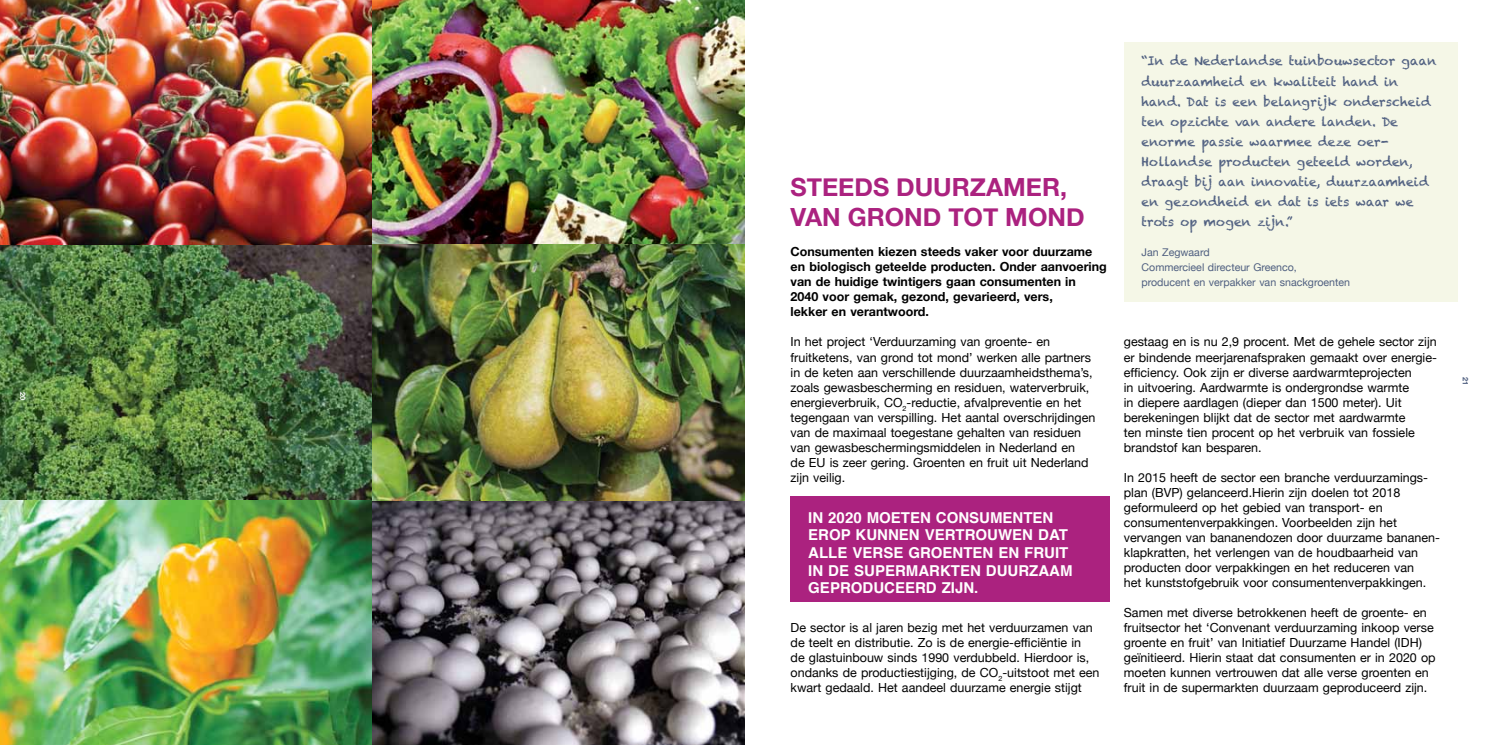
<style>
.page{position:relative;width:1489px;height:745px;background:#fff}
.page>*{position:absolute;margin:0;border:0;box-sizing:border-box;transform-origin:0 0}
.t1{font:700 25px/30px "Helvetica Neue";color:#ab227f}
.t2{font:700 15px/17.5px "Helvetica";color:#fff}
.t3{font:12.5px/15px "Helvetica Neue";color:#000}
.t4{font:12.5px/20px "Chalkduster";color:#4f5f80}
.t5{font:700 12.5px/15px "Helvetica Neue";color:#000}
.t6{font:10.62px/15px "Helvetica Neue";color:#4f5f80}
.t7{font:700 7.5px "Helvetica Neue";color:#4f5f80}
.t8{font:700 7.5px "Helvetica Neue";color:#fff}
</style>
<div class="page">
<div style="left:1123px;top:42px;width:334px;height:259px;background:#f5f7e7"></div>
<img style="left:0;top:0;width:744px;height:744px">
<div style="left:790px;top:496px;width:319px;height:105px;background:#ab227f"></div>
<p class="t8" style="left:29px;top:391px;width:10px;rotate:90deg">20</p>
<h1 class="t1" style="left:790px;top:173px;width:124px">Steeds duu</h1>
<h1 class="t1" style="left:790px;top:173px;width:292px;text-indent:161px">rzamer, van grond tot mond</h1>
<p class="t5" style="left:790px;top:244px;width:318px">Consumenten kiezen steeds vaker voor duurzame en biologisch geteelde producten. Onder aanvoering van de huidige twintigers gaan consumenten in<br>2040 voor gemak, gezond, gevarieerd, vers,<br>lekker en verantwoord.</p>
<p class="t3" style="left:790px;top:335px;width:306px">In het project ‘Verduurzaming van groente- en fruitketens, van grond tot mond’ werken alle partners in de keten aan verschillende duurzaamheidsthema’s, zoals gewasbescherming en residuen, waterverbruik, energieverbruik, CO<sub>2</sub>-reductie, afvalpreventie en het tegengaan van verspilling. Het aantal overschrijdingen van de maximaal toegestane gehalten van residuen van gewasbeschermingsmiddelen in Nederland en<br>de EU is zeer gering. Groenten en fruit uit Nederland zijn veilig.</p>
<p class="t2" style="left:808px;top:508px;width:266px">IN 2020 MOETEN CONSUMENTEN<br>EROP KUNNEN VERTROUWEN DAT<br>ALLE VERSE GROENTEN EN FRUIT<br>IN DE SUPERMARKTEN DUURZAAM<br>GEPRODUCEERD ZIJN.</p>
<p class="t3" style="left:790px;top:620px;width:310px">De sector is al jaren bezig met het verduurzamen van de teelt en distributie. Zo is de energie-efficiëntie in<br>de glastuinbouw sinds 1990 verdubbeld. Hierdoor is, ondanks de productiestijging, de CO<sub>2</sub>-uitstoot met een kwart gedaald. Het aandeel duurzame energie stijgt</p>
<p class="t4" style="left:1141px;top:51px;width:296px">“In de Nederlandse tuinbouwsector gaan duurzaamheid en kwaliteit hand in hand. Dat is een belangrijk onderscheid ten opzichte van andere landen. De enorme passie waarmee deze oer-Hollandse producten geteeld worden, draagt bij aan innovatie, duurzaamheid en gezondheid en dat is iets waar we trots op mogen zijn.”</p>
<p class="t6" style="left:1141px;top:245px;width:210px">Jan Zegwaard<br>Commercieel directeur Greenco,<br>producent en verpakker van snackgroenten</p>
<p class="t3" style="left:1123px;top:335px;width:314px">gestaag en is nu 2,9 procent. Met de gehele sector zijn er bindende meerjarenafspraken gemaakt over energie&shy;efficiency. Ook zijn er diverse aardwarmteprojecten<br>in uitvoering. Aardwarmte is ondergrondse warmte<br>in diepere aardlagen (dieper dan 1500 meter). Uit berekeningen blijkt dat de sector met aardwarmte<br>ten minste tien procent op het verbruik van fossiele brandstof kan besparen.</p>
<p class="t3" style="left:1123px;top:470px;width:318px">In 2015 heeft de sector een branche verduurzamings&shy;plan (BVP) gelanceerd.Hierin zijn doelen tot 2018 geformuleerd op het gebied van transport- en consumentenverpakkingen. Voorbeelden zijn het vervangen van bananendozen door duurzame bananen&shy;klapkratten, het verlengen van de houdbaarheid van producten door verpakkingen en het reduceren van<br>het kunststofgebruik voor consumentenverpakkingen.</p>
<p class="t3" style="left:1123px;top:605px;width:313px">Samen met diverse betrokkenen heeft de groente- en fruitsector het ‘Convenant verduurzaming inkoop verse groente en fruit’ van Initiatief Duurzame Handel (IDH) geïnitieerd. Hierin staat dat consumenten er in 2020 op moeten kunnen vertrouwen dat alle verse groenten en fruit in de supermarkten duurzaam geproduceerd zijn.</p>
<p class="t7" style="left:1470px;top:376px;width:10px;rotate:90deg">21</p>
</div>
